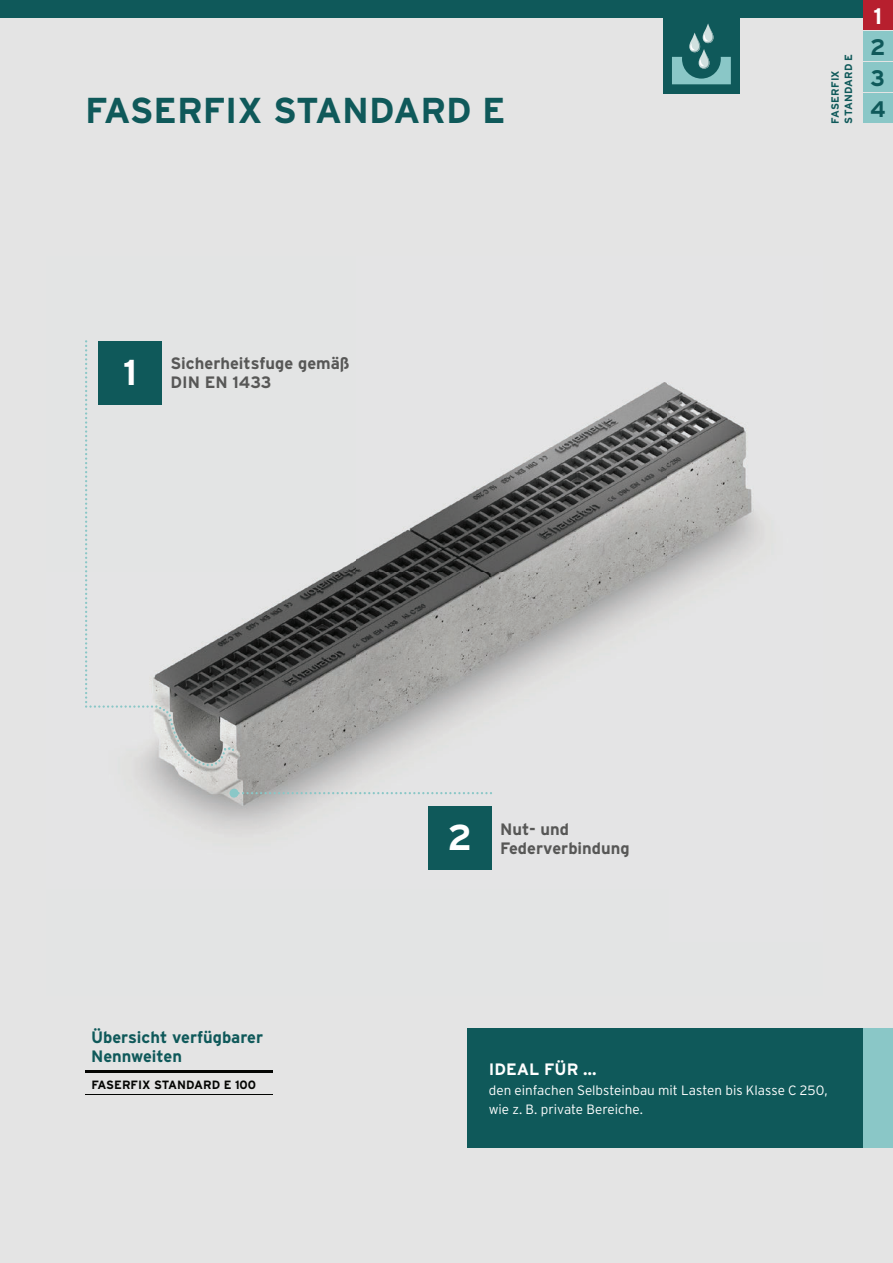
<style>
.page{position:relative;width:893px;height:1263px;background:#e4e4e4}
.page>*{position:absolute;margin:0;border:0;box-sizing:border-box;transform-origin:0 0}
.t1{font:700 36px "Interstate";color:#0f595a}
.t2{font:700 22.5px/31px "Interstate";color:#0e595a}
.t3{font:700 22.5px "Interstate";color:#fff}
.t4{font:700 22.5px "Interstate";color:#0f595a}
.t5{font:700 16.5px/19.5px "Interstate";color:#575756}
.t6{font:700 16.5px/19.5px "Interstate";color:#0f595a}
.t7{font:700 16.5px "Interstate";color:#fff}
.t8{font:300 13.5px/19.5px "Interstate";color:#fff}
.t9{font:700 12px "Interstate";color:#040503}
.t10{font:700 10.5px/13.5px "Interstate";letter-spacing:.015em;color:#0f595a}
</style>
<div class="page">
<img style="left:138px;top:382px;width:623px;height:449px">
<svg style="left:159px;top:759px;width:72px;height:7px"></svg>
<svg style="left:85px;top:340px;width:149px;height:419px"></svg>
<div style="left:428px;top:806px;width:64px;height:64px;background:#0f595a"></div>
<svg style="left:239px;top:792px;width:253px;height:2px"></svg>
<div style="left:230px;top:789px;width:9px;height:9px;background:#8ac7c7;border-radius:50%"></div>
<hr style="left:85px;top:1070px;width:187px;height:3px;background:#040503">
<hr style="left:85px;top:1095px;width:187px;height:1px;background:#040503">
<div style="left:468px;top:1029px;width:425px;height:119px;background:#0f595a"></div>
<div style="left:863px;top:1029px;width:30px;height:119px;background:#8ac7c7"></div>
<div style="left:0;top:0;width:893px;height:17px;background:#0f595a"></div>
<div style="left:663px;top:17px;width:77px;height:77px;background:#0f595a"></div>
<svg style="left:672px;top:24px;width:59px;height:60px"></svg>
<div style="left:863px;top:0;width:30px;height:30px;background:#b71f2e"></div>
<div style="left:863px;top:62px;width:30px;height:30px;background:#8ac7c7"></div>
<div style="left:863px;top:93px;width:30px;height:30px;background:#8ac7c7"></div>
<div style="left:863px;top:31px;width:30px;height:30px;background:#8ac7c7"></div>
<h1 class="t1" style="left:85px;top:96px;width:422px">FASERFIX STANDARD E</h1>
<p class="t5" style="left:123px;top:355px;width:228px;text-indent:47px">Sicherheitsfuge gemäß<br><sup>1</sup> DIN EN 1433</p>
<p class="t10" style="left:829px;top:124px;width:71px;rotate:-90deg">FASERFIX<br>STANDARD E</p>
<h2 class="t3" style="left:873px;top:7px;width:10px">1</h2>
<h2 class="t4" style="left:870px;top:38px;width:17px">2</h2>
<h2 class="t2" style="left:870px;top:64px;width:17px">3<br>4</h2>
<p class="t6" style="left:91px;top:1028px;width:174px">Übersicht verfügbarer<br>Nennweiten</p>
<p class="t9" style="left:91px;top:1080px;width:166px">FASERFIX STANDARD E 100</p>
<p class="t5" style="left:447px;top:820px;width:184px;text-align:center">Nut- und<br><sup>2</sup> Federverbindung</p>
<p class="t7" style="left:489px;top:1063px;width:109px">IDEAL FÜR …</p>
<p class="t8" style="left:489px;top:1082px;width:340px">den einfachen Selbsteinbau mit Lasten bis Klasse C 250, wie z. B. private Bereiche.</p>
</div>
